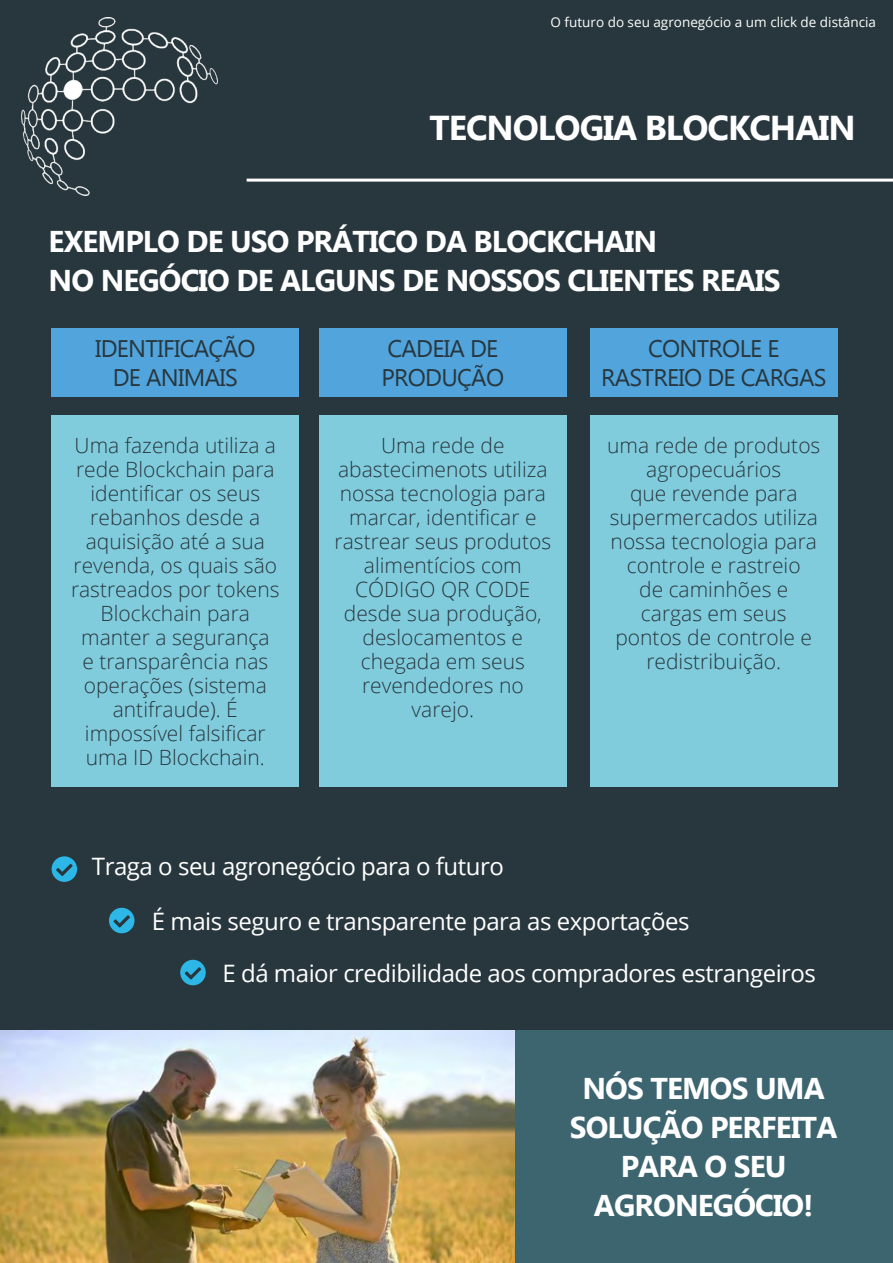
<style>
.page{position:relative;width:893px;height:1263px;background:#28373e}
.page>*{position:absolute;margin:0;border:0;box-sizing:border-box;transform-origin:0 0}
.t1{font:700 34.5px "Microsoft New Tai Lue";letter-spacing:-.03em;color:#fff}
.t2{font:700 30px/39px "Microsoft New Tai Lue";letter-spacing:-.03em;color:#fff}
.t3{font:24px/52.1px "Open Sans";letter-spacing:-.02em;color:#fff}
.t4{font:24px/28.8px "Microsoft New Tai Lue";letter-spacing:-.03em;color:#28373e;text-align:center}
.t5{font:300 21px/24px "Open Sans";color:#28373e;text-align:center}
.t6{font:13.5px "Open Sans";color:#fff}
</style>
<div class="page">
<img style="left:21px;top:17px;width:197px;height:179px">
<hr style="left:247px;top:179px;width:646px;height:3px;background:#fff">
<div style="left:52px;top:415px;width:247px;height:371px;background:#80ccdd"></div>
<div style="left:319px;top:415px;width:248px;height:371px;background:#80ccdd"></div>
<div style="left:590px;top:415px;width:248px;height:371px;background:#80ccdd"></div>
<div style="left:52px;top:328px;width:247px;height:69px;background:#51a4dc"></div>
<div style="left:319px;top:328px;width:248px;height:69px;background:#51a4dc"></div>
<div style="left:590px;top:328px;width:248px;height:69px;background:#51a4dc"></div>
<div style="left:514px;top:1030px;width:379px;height:233px;background:#3c6570"></div>
<img style="left:0;top:1030px;width:514px;height:233px">
<svg style="left:52px;top:856px;width:25px;height:26px"></svg>
<svg style="left:109px;top:908px;width:26px;height:25px"></svg>
<svg style="left:180px;top:960px;width:26px;height:25px"></svg>
<p class="t6" style="left:551px;top:13px;width:327px">O futuro do seu agronegócio a um click de distância</p>
<h1 class="t1" style="left:430px;top:108px;width:428px">TECNOLOGIA BLOCKCHAIN</h1>
<h2 class="t2" style="left:49px;top:225px;width:733px">EXEMPLO DE USO PRÁTICO DA BLOCKCHAIN<br>NO NEGÓCIO DE ALGUNS DE NOSSOS CLIENTES REAIS</h2>
<p class="t4" style="left:95px;top:336px;width:162px">IDENTIFICAÇÃO<br>DE ANIMAIS</p>
<p class="t4" style="left:382px;top:336px;width:124px;text-align:left">CADEIA DE<br>PRODUÇÃO</p>
<p class="t4" style="left:601px;top:336px;width:227px">CONTROLE E<br>RASTREIO DE CARGAS</p>
<p class="t5" style="left:71px;top:433px;width:210px">Uma fazenda utiliza a rede Blockchain para identificar os seus rebanhos desde a aquisição até a sua revenda, os quais são rastreados por tokens<br>Blockchain para manter a segurança<br>e transparência nas operações (sistema antifraude). É impossível falsificar uma ID Blockchain.</p>
<p class="t5" style="left:335px;top:433px;width:218px">Uma rede de abastecimenots utiliza nossa tecnologia para marcar, identificar e rastrear seus produtos alimentícios com<br>CÓDIGO QR CODE desde sua produção, deslocamentos e chegada em seus revendedores no varejo.</p>
<p class="t5" style="left:607px;top:433px;width:215px">uma rede de produtos agropecuários<br>que revende para supermercados utiliza nossa tecnologia para controle e rastreio<br>de caminhões e cargas em seus pontos de controle e redistribuição.</p>
<p class="t3" style="left:92px;top:839px;width:413px">Traga o seu agronegócio para o futuro</p>
<p class="t3" style="left:222px;top:894px;width:595px;text-indent:-71px">É mais seguro e transparente para as exportações<br>E dá maior credibilidade aos compradores estrangeiros</p>
<h2 class="t2" style="left:570px;top:1072px;width:269px;text-align:center">NÓS TEMOS UMA<br>SOLUÇÃO PERFEITA<br>PARA O SEU<br>AGRONEGÓCIO!</h2>
</div>
